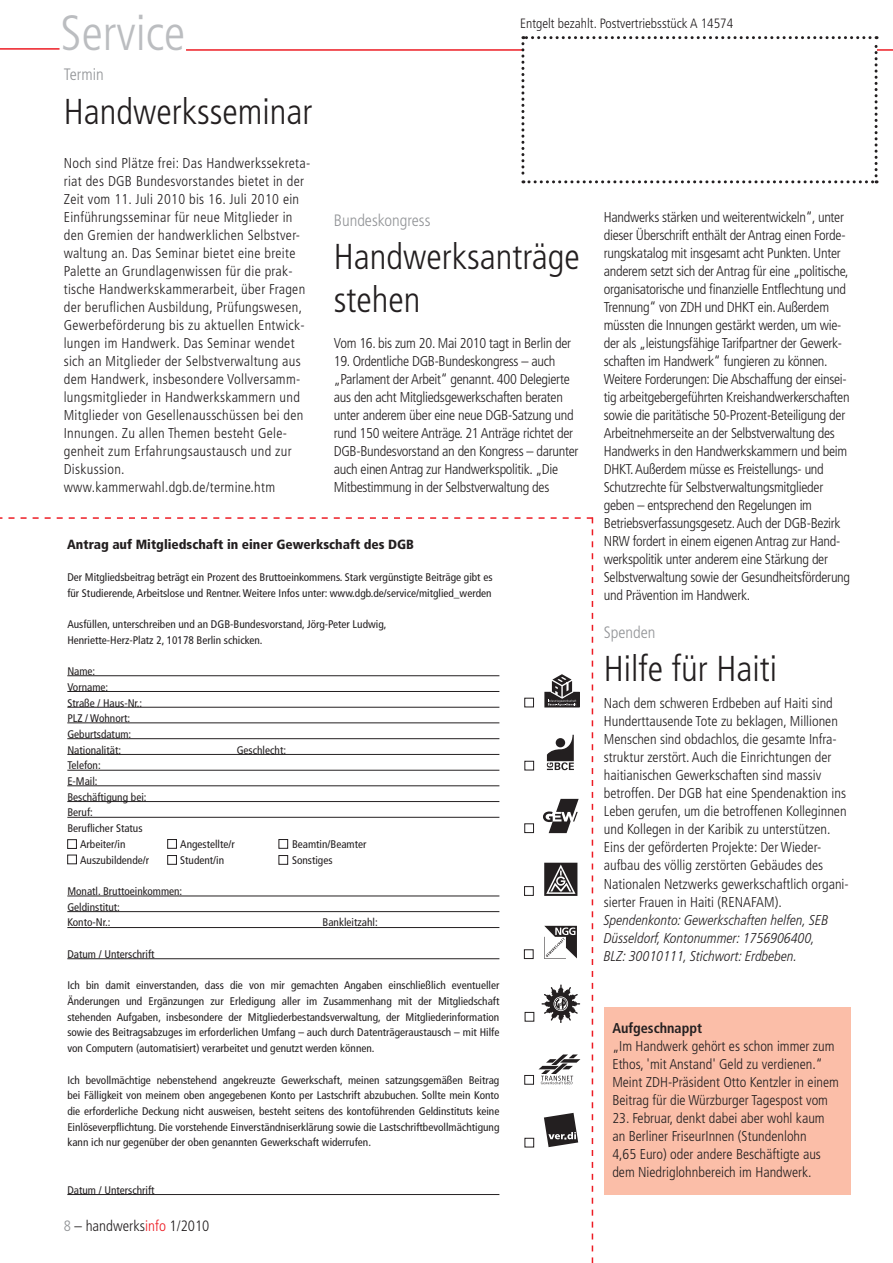
<style>
.page{position:relative;width:893px;height:1263px;background:#fff}
.page>*{position:absolute;margin:0;border:0;box-sizing:border-box;transform-origin:0 0}
.t1{font:300 condensed 49.5px "Frutiger LT Std";color:#bbbdc0}
.t2{font:300 condensed 36px/43.2px "Frutiger LT Std";color:#231f20}
.t3{font:300 condensed 16.5px "Frutiger LT Std";color:#939598}
.t4{font:300 condensed 15px "Frutiger LT Std";color:#231f20}
.t5{font:300 condensed 14.25px/18px "Frutiger LT Std";letter-spacing:-.02em;color:#231f20}
.t6{font:300 condensed 14.25px/18px "Frutiger LT Std";color:#231f20}
.t7{font:300 condensed 14.25px/18px "Frutiger LT Std";letter-spacing:.02em;color:#231f20}
.t8{font:italic 300 condensed 14.25px/18px "Frutiger LT Pro";color:#231f20}
.t9{font:700 condensed 14.25px "Frutiger LT Std";color:#231f20}
.t10{font:300 condensed 13.5px "Frutiger LT Std";color:#231f20}
.t11{font:900 condensed 13.35px "Frutiger";color:#231f20}
.t12{font:condensed 11.1px/15.8px "Frutiger";color:#231f20}
.s1{color:#939598}
.s2{color:#ed1c24}
</style>
<div class="page">
<hr style="left:186px;top:49px;width:707px;height:2px;background:#ed1c24">
<hr style="left:0;top:48px;width:60px;height:2px;background:#ed1c24">
<svg style="left:521px;top:36px;width:357px;height:147px"></svg>
<svg style="left:0;top:517px;width:593px;height:746px"></svg>
<div style="left:604px;top:1008px;width:246px;height:187px;background:#fbbea8"></div>
<h1 class="t1" style="left:61px;top:9px;width:126px">Service</h1>
<p class="t10" style="left:520px;top:17px;width:214px">Entgelt bezahlt. Postvertriebsstück A 14574</p>
<h3 class="t3" style="left:64px;top:67px;width:42px">Termin</h3>
<h2 class="t2" style="left:64px;top:91px;width:250px">Handwerksseminar</h2>
<p class="t7" style="left:64px;top:155px;width:248px">Noch sind Plätze frei: Das Handwerkssekreta&shy;riat des DGB Bundesvorstandes bietet in der Zeit vom 11. Juli 2010 bis 16. Juli 2010 ein Einführungsseminar für neue Mitglieder in den Gremien der handwerklichen Selbstver&shy;waltung an. Das Seminar bietet eine breite Palette an Grundlagenwissen für die prak&shy;tische Handwerkskammerarbeit, über Fragen der beruflichen Ausbildung, Prüfungswesen, Gewerbeförderung bis zu aktuellen Entwick&shy;lungen im Handwerk. Das Seminar wendet sich an Mitglieder der Selbstverwaltung aus dem Handwerk, insbesondere Vollversamm&shy;lungsmitglieder in Handwerkskammern und Mitglieder von Gesellenausschüssen bei den Innungen. Zu allen Themen besteht Gele&shy;genheit zum Erfahrungsaustausch und zur Diskussion. www.kammerwahl.dgb.de/termine.htm</p>
<h3 class="t3" style="left:334px;top:212px;width:98px">Bundeskongress</h3>
<h2 class="t2" style="left:334px;top:237px;width:248px">Handwerksanträge stehen</h2>
<p class="t5" style="left:334px;top:335px;width:239px">Vom 16. bis zum 20. Mai 2010 tagt in Berlin der</p>
<p class="t5" style="left:334px;top:353px;width:246px">19. Ordentliche DGB-Bundeskongress – auch „Parlament der Arbeit“ genannt. 400 Delegierte aus den acht Mitgliedsgewerkschaften beraten unter anderem über eine neue DGB-Satzung und rund 150 weitere Anträge. 21 Anträge richtet der DGB-Bundesvorstand an den Kongress – darunter auch einen Antrag zur Handwerkspolitik. „Die Mitbestimmung in der Selbstverwaltung des</p>
<p class="t11" style="left:67px;top:539px;width:348px">Antrag auf Mitgliedschaft in einer Gewerkschaft des DGB</p>
<p class="t12" style="left:67px;top:570px;width:427px">Der Mitgliedsbeitrag beträgt ein Prozent des Bruttoeinkommens. Stark vergünstigte Beiträge gibt es für Studierende, Arbeitslose und Rentner. Weitere Infos unter: www.dgb.de/service/mitglied_werden</p>
<p class="t12" style="left:67px;top:617px;width:321px">Ausfüllen, unterschreiben und an DGB-Bundesvorstand, Jörg-Peter Ludwig,<br>Henriette-Herz-Platz 2, 10178 Berlin schicken.</p>
<p class="t12" style="left:67px;top:664px;width:77px">Name:<br>Vorname:<br>Straße / Haus-Nr.:<br>PLZ / Wohnort:<br>Geburtsdatum:<br>Nationalität:</p>
<p class="t12" style="left:237px;top:743px;width:51px">Geschlecht:</p>
<p class="t12" style="left:67px;top:758px;width:35px">Telefon:</p>
<p class="t12" style="left:67px;top:774px;width:32px">E-Mail:</p>
<p class="t12" style="left:67px;top:790px;width:81px">Beschäftigung bei:</p>
<p class="t12" style="left:67px;top:806px;width:27px">Beruf:</p>
<p class="t12" style="left:67px;top:821px;width:77px">Beruflicher Status</p>
<p class="t12" style="left:80px;top:837px;width:47px">Arbeiter/in</p>
<p class="t12" style="left:180px;top:837px;width:56px">Angestellte/r</p>
<p class="t12" style="left:292px;top:837px;width:76px">Beamtin/Beamter</p>
<p class="t12" style="left:80px;top:853px;width:70px">Auszubildende/r</p>
<p class="t12" style="left:180px;top:853px;width:45px">Student/in</p>
<p class="t12" style="left:292px;top:853px;width:42px">Sonstiges</p>
<p class="t12" style="left:67px;top:884px;width:116px">Monatl. Bruttoeinkommen:<br>Geldinstitut:<br>Konto-Nr.:</p>
<p class="t12" style="left:322px;top:916px;width:57px">Bankleitzahl:</p>
<p class="t12" style="left:67px;top:947px;width:89px">Datum / Unterschrift</p>
<p class="t12" style="left:67px;top:978px;width:434px;text-align:justify">Ich bin damit einverstanden, dass die von mir gemachten Angaben einschließlich eventueller Änderungen und Ergänzungen zur Erledigung aller im Zusammenhang mit der Mitgliedschaft stehenden Aufgaben, insbesondere der Mitgliederbestandsverwaltung, der Mitgliederinformation sowie des Beitragsabzuges im erforderlichen Umfang – auch durch Datenträgeraustausch – mit Hilfe von Computern (automatisiert) verarbeitet und genutzt werden können.</p>
<p class="t12" style="left:67px;top:1073px;width:434px;text-align:justify">Ich bevollmächtige nebenstehend angekreuzte Gewerkschaft, meinen satzungsgemäßen Beitrag bei Fälligkeit von meinem oben angegebenen Konto per Lastschrift abzubuchen. Sollte mein Konto die erforderliche Deckung nicht ausweisen, besteht seitens des kontoführenden Geldinstituts keine Einlöseverpflichtung. Die vorstehende Einverständniserklärung sowie die Lastschriftbevollmächtigung kann ich nur gegenüber der oben genannten Gewerkschaft widerrufen.</p>
<p class="t12" style="left:67px;top:1183px;width:89px">Datum / Unterschrift</p>
<h3 class="t4" style="left:64px;top:1218px;width:147px"><span class="s1">8</span> – handwerks<span class="s2">info</span> 1/2010</h3>
<p class="t5" style="left:604px;top:209px;width:248px">Handwerks stärken und weiterentwickeln“, unter dieser Überschrift enthält der Antrag einen Forde&shy;rungskatalog mit insgesamt acht Punkten. Unter anderem setzt sich der Antrag für eine „politische, organisatorische und finanzielle Entflechtung und Trennung“ von ZDH und DHKT ein. Außerdem müssten die Innungen gestärkt werden, um wie&shy;der als „leistungsfähige Tarifpartner der Gewerk&shy;schaften im Handwerk“ fungieren zu können.<br>Weitere Forderungen: Die Abschaffung der einsei&shy;tig arbeitgebergeführten Kreishandwerkerschaften sowie die paritätische 50-Prozent-Beteiligung der Arbeitnehmerseite an der Selbstverwaltung des Handwerks in den Handwerkskammern und beim DHKT. Außerdem müsse es Freistellungs- und Schutzrechte für Selbstverwaltungsmitglieder geben – entsprechend den Regelungen im Betriebs verfassungsgesetz. Auch der DGB-Bezirk NRW fordert in einem eigenen Antrag zur Hand&shy;werkspolitik unter anderem eine Stärkung der Selbstverwaltung sowie der Gesundheitsförderung und Prävention im Handwerk.</p>
<h3 class="t3" style="left:604px;top:624px;width:53px">Spenden</h3>
<h2 class="t2" style="left:604px;top:649px;width:175px">Hilfe für Haiti</h2>
<p class="t6" style="left:604px;top:695px;width:246px">Nach dem schweren Erdbeben auf Haiti sind Hunderttausende Tote zu beklagen, Millionen Menschen sind obdachlos, die gesamte Infra&shy;struktur zerstört. Auch die Einrichtungen der haitianischen Gewerkschaften sind massiv betroffen. Der DGB hat eine Spendenaktion ins Leben gerufen, um die betroffenen Kolleginnen und Kollegen in der Karibik zu unterstützen.<br>Eins der geförderten Projekte: Der Wieder&shy;aufbau des völlig zerstörten Gebäudes des Nationalen Netzwerks gewerkschaftlich organi&shy;sierter Frauen in Haiti (RENAFAM).</p>
<p class="t8" style="left:604px;top:912px;width:226px">Spendenkonto: Gewerkschaften helfen, SEB<br>Düsseldorf, Kontonummer: 1756906400,<br>BLZ: 30010111, Stichwort: Erdbeben.</p>
<p class="t9" style="left:612px;top:1021px;width:91px">Aufgeschnappt</p>
<p class="t6" style="left:612px;top:1037px;width:228px">„Im Handwerk gehört es schon immer zum Ethos, 'mit Anstand' Geld zu verdienen.“ Meint ZDH-Präsident Otto Kentzler in einem Beitrag für die Würzburger Tagespost vom</p>
<p class="t6" style="left:612px;top:1109px;width:214px">23. Februar, denkt dabei aber wohl kaum an Berliner FriseurInnen (Stundenlohn 4,65 Euro) oder andere Beschäftigte aus dem Niedriglohnbereich im Handwerk.</p>
</div>
